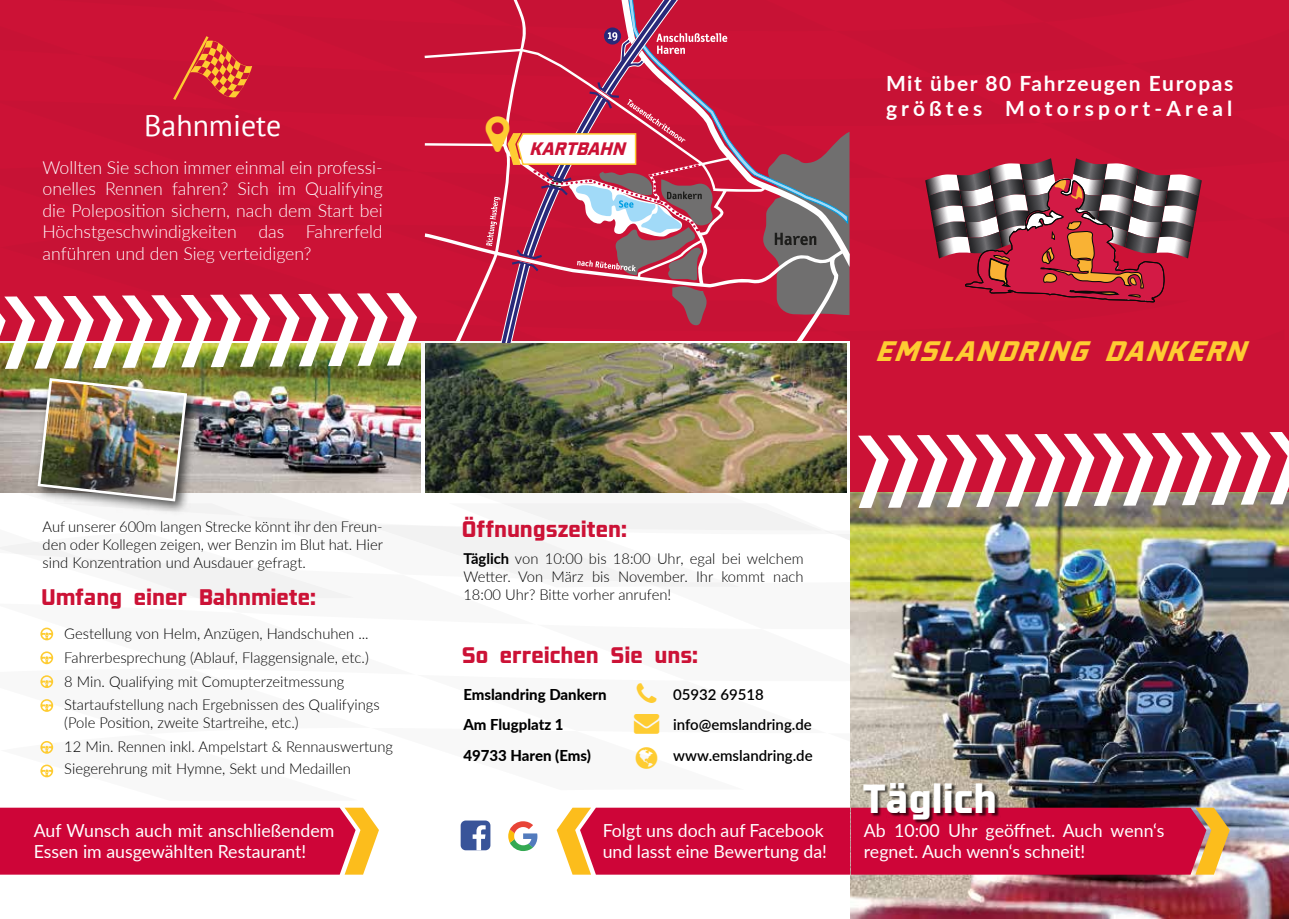
<style>
.page{position:relative;width:1289px;height:919px;background:#fff}
.page>*{position:absolute;margin:0;border:0;box-sizing:border-box;transform-origin:0 0}
.t1{font:40.5px "Konkretika Black WIP";color:#fff}
.t2{font:30px "PT Sans";color:#fff}
.t3{font:italic 28.2px "Konkretika Black WIP";color:#fecc32}
.t4{font:22.5px "Konkretika Black WIP";color:#cc1236}
.t5{font:700 21px/25.2px "Lato";letter-spacing:.075em;color:#fff}
.t6{font:300 18px/21.6px "Lato";color:#fff;text-align:justify}
.t7{font:18px/21.6px "Lato";color:#fff}
.t8{font:italic 18px "Konkretika Black WIP";color:#cc1236}
.t9{font:300 15px/18px "Lato";color:#000;text-align:justify}
.t10{font:600 15px/30.2px "Lato";color:#000}
.t11{font:800 15px/30.2px "Lato";color:#000}
.s1{font-weight:700}
</style>
<div class="page">
<div style="left:460px;top:820px;width:30px;height:30px;background:#395499;border-radius:5px"></div>
<svg style="left:472px;top:825px;width:13px;height:25px"></svg>
<svg style="left:508px;top:821px;width:29px;height:30px"></svg>
<img style="left:850px;top:800px;width:438px;height:118px">
<svg style="left:556px;top:807px;width:673px;height:67px;background:#d1193e"></svg>
<img style="left:862px;top:800px;width:140px;height:26px">
<svg style="left:0;top:807px;width:379px;height:67px;background:#d2183f"></svg>
<img style="left:0;top:0;width:1288px;height:800px">
<h2 class="t2" style="left:144px;top:106px;width:138px">Bahnmiete</h2>
<p class="t6" style="left:43px;top:155px;width:342px">Wollten Sie schon immer einmal ein professi&shy;onelles Rennen fahren? Sich im Qualifying die Poleposition sichern, nach dem Start bei Höchstgeschwindigkeiten das Fahrerfeld anführen und den Sieg verteidigen?</p>
<p class="t9" style="left:43px;top:516px;width:342px">Auf unserer 600m langen Strecke könnt ihr den Freun&shy;den oder Kollegen zeigen, wer Benzin im Blut hat. Hier sind Konzentration und Ausdauer gefragt.</p>
<h3 class="t4" style="left:41px;top:584px;width:276px">Umfang einer Bahnmiete:</h3>
<p class="t9" style="left:64px;top:621px;width:317px;line-height:23.7px;text-align:left">Gestellung von Helm, Anzügen, Handschuhen ...<br>Fahrerbesprechung (Ablauf, Flaggensignale, etc.)<br>8 Min. Qualifying mit Comupterzeitmessung Startaufstellung nach Ergebnissen des Qualifyings</p>
<p class="t9" style="left:64px;top:710px;width:330px;line-height:24.3px">(Pole Position, zweite Startreihe, etc.)<br>12 Min. Rennen inkl. Ampelstart &amp; Rennauswertung</p>
<p class="t9" style="left:64px;top:758px;width:288px">Siegerehrung mit Hymne, Sekt und Medaillen</p>
<p class="t7" style="left:34px;top:818px;width:302px">Auf Wunsch auch mit anschließendem<br>Essen im ausgewählten Restaurant!</p>
<p class="t8" style="left:529px;top:138px;width:102px">KARTBAHN</p>
<h3 class="t5" style="left:886px;top:70px;width:348px">Mit über 80 Fahrzeugen Europas größtes Motorsport-Areal</h3>
<h3 class="t3" style="left:874px;top:334px;width:383px">EMSLANDRING DANKERN</h3>
<h3 class="t4" style="left:462px;top:515px;width:167px">Öffnungszeiten:</h3>
<p class="t9" style="left:463px;top:548px;width:342px"><span class="s1">Täglich</span> von 10:00 bis 18:00 Uhr, egal bei welchem Wetter. Von März bis November. Ihr kommt nach 18:00 Uhr? Bitte vorher anrufen!</p>
<h3 class="t4" style="left:462px;top:641px;width:238px">So erreichen Sie uns:</h3>
<p class="t11" style="left:463px;top:679px;width:145px">Emslandring Dankern<br>Am Flugplatz 1<br>49733 Haren (Ems)</p>
<p class="t10" style="left:673px;top:679px;width:141px">05932 69518 info@emslandring.de www.emslandring.de</p>
<p class="t7" style="left:602px;top:818px;width:226px">Folgt uns doch auf Facebook und lasst eine Bewertung da!</p>
<h1 class="t1" style="left:862px;top:774px;width:136px">Täglich</h1>
<p class="t7" style="left:863px;top:818px;width:302px">Ab 10:00 Uhr geöffnet. Auch wenn‘s regnet. Auch wenn‘s schneit!</p>
</div>
